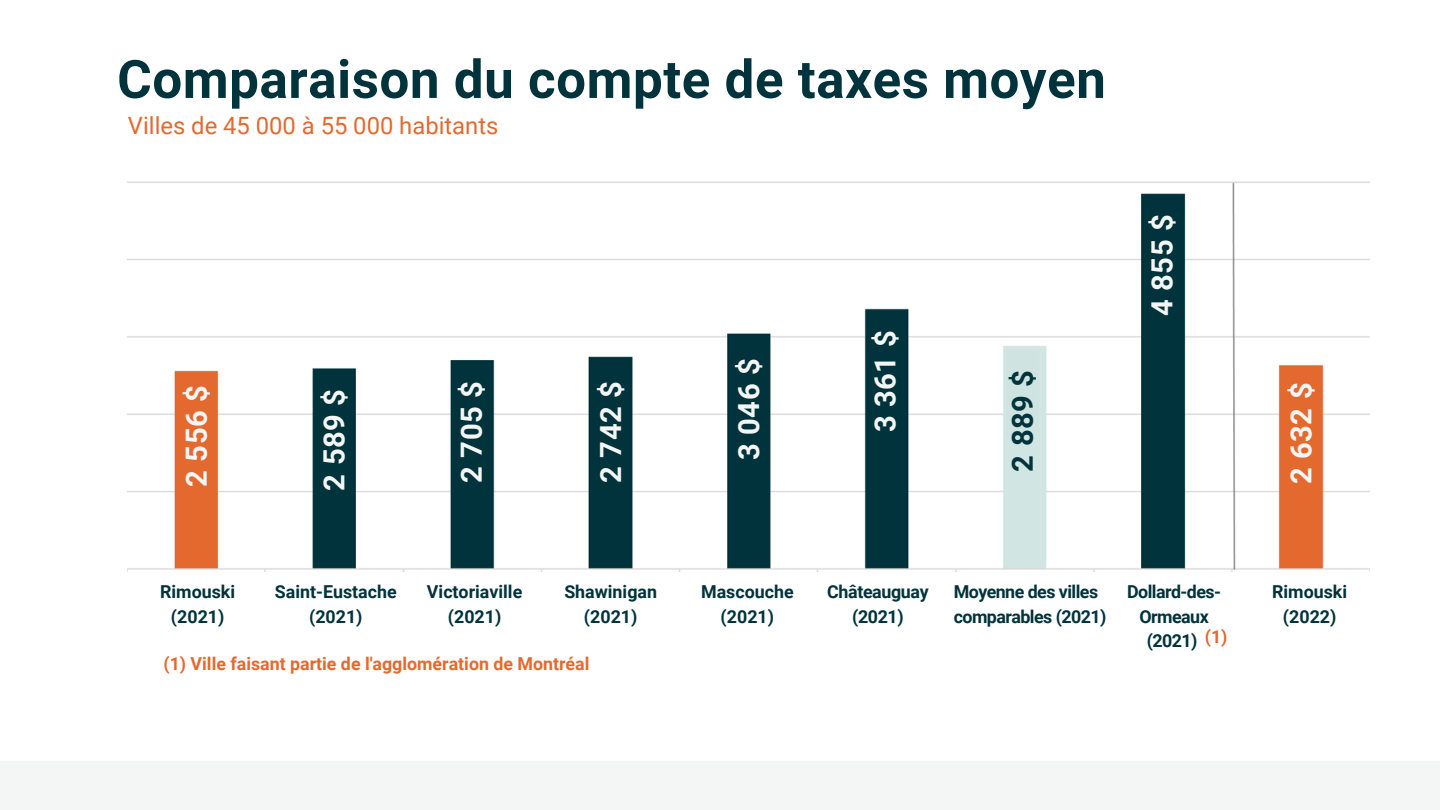
<style>
.page{position:relative;width:1440px;height:810px;background:#fff}
.page>*{position:absolute;margin:0;border:0;box-sizing:border-box;transform-origin:0 0}
.t1{font:700 52.9px "Roboto";letter-spacing:.01em;color:#00333b}
.t2{font:700 29.2px "Roboto";letter-spacing:.02em;color:#f4f5f5}
.t3{font:700 29.2px "Roboto";color:#00333b}
.t4{font:23.8px "Roboto";color:#e4692e}
.t5{font:700 17.8px/24.3px "Roboto";color:#00333b;text-align:center}
.t6{font:700 17.8px/24.3px "Roboto";letter-spacing:-.03em;color:#00333b}
.t7{font:700 17.8px "Roboto";color:#e4692e}
.t8{font:700 17.8px/24.3px "Roboto";letter-spacing:-.02em;color:#00333b;text-align:center}
</style>
<div class="page">
<img style="left:128px;top:181px;width:1242px;height:390px">
<div style="left:1287px;top:370px;width:32px;height:84px;background:#e4692e"></div>
<div style="left:182px;top:375px;width:32px;height:85px;background:#e4692e"></div>
<div style="left:321px;top:375px;width:32px;height:85px;background:#00333b"></div>
<div style="left:459px;top:370px;width:32px;height:84px;background:#00333b"></div>
<div style="left:595px;top:363px;width:32px;height:84px;background:#00333b"></div>
<div style="left:733px;top:339px;width:32px;height:84px;background:#00333b"></div>
<div style="left:869px;top:313px;width:32px;height:84px;background:#00333b"></div>
<div style="left:1007px;top:351px;width:32px;height:85px;background:#cfe3e0"></div>
<div style="left:1150px;top:198px;width:32px;height:84px;background:#00333b"></div>
<div style="left:0;top:761px;width:1440px;height:49px;background:#f4f5f5"></div>
<h1 class="t1" style="left:117px;top:49px;width:990px">Comparaison du compte de taxes moyen</h1>
<h3 class="t4" style="left:128px;top:112px;width:372px">Villes de 45 000 à 55 000 habitants</h3>
<h2 class="t2" style="left:180px;top:487px;width:103px;rotate:-90deg">2556$</h2>
<h2 class="t2" style="left:317px;top:491px;width:103px;rotate:-90deg">2589$</h2>
<h2 class="t2" style="left:455px;top:483px;width:103px;rotate:-90deg">2705$</h2>
<h2 class="t2" style="left:594px;top:483px;width:103px;rotate:-90deg">2742$</h2>
<h2 class="t2" style="left:732px;top:460px;width:103px;rotate:-90deg">3046$</h2>
<h2 class="t2" style="left:869px;top:432px;width:103px;rotate:-90deg">3361$</h2>
<h2 class="t3" style="left:1006px;top:472px;width:103px;rotate:-90deg">2889$</h2>
<h2 class="t2" style="left:1146px;top:316px;width:103px;rotate:-90deg">4855$</h2>
<h2 class="t2" style="left:1284px;top:484px;width:103px;rotate:-90deg">2632$</h2>
<p class="t5" style="left:160px;top:580px;width:77px">Rimouski (2021)</p>
<p class="t5" style="left:275px;top:580px;width:123px">Saint-Eustache (2021)</p>
<p class="t5" style="left:427px;top:580px;width:97px">Victoriaville (2021)</p>
<p class="t5" style="left:564px;top:580px;width:94px">Shawinigan (2021)</p>
<p class="t5" style="left:701px;top:580px;width:94px">Mascouche (2021)</p>
<p class="t8" style="left:827px;top:580px;width:103px">Châteauguay (2021)</p>
<p class="t6" style="left:954px;top:580px;width:154px">Moyenne des villes comparables (2021)</p>
<p class="t5" style="left:1272px;top:580px;width:77px">Rimouski (2022)</p>
<p class="t6" style="left:1127px;top:580px;width:96px">Dollard-des-</p>
<p class="t6" style="left:1139px;top:605px;width:71px">Ormeaux</p>
<p class="t5" style="left:1147px;top:629px;width:82px">(2021) <sup>(1)</sup></p>
<p class="t7" style="left:163px;top:653px;width:428px">(1) Ville faisant partie de l'agglomération de Montréal</p>
</div>
